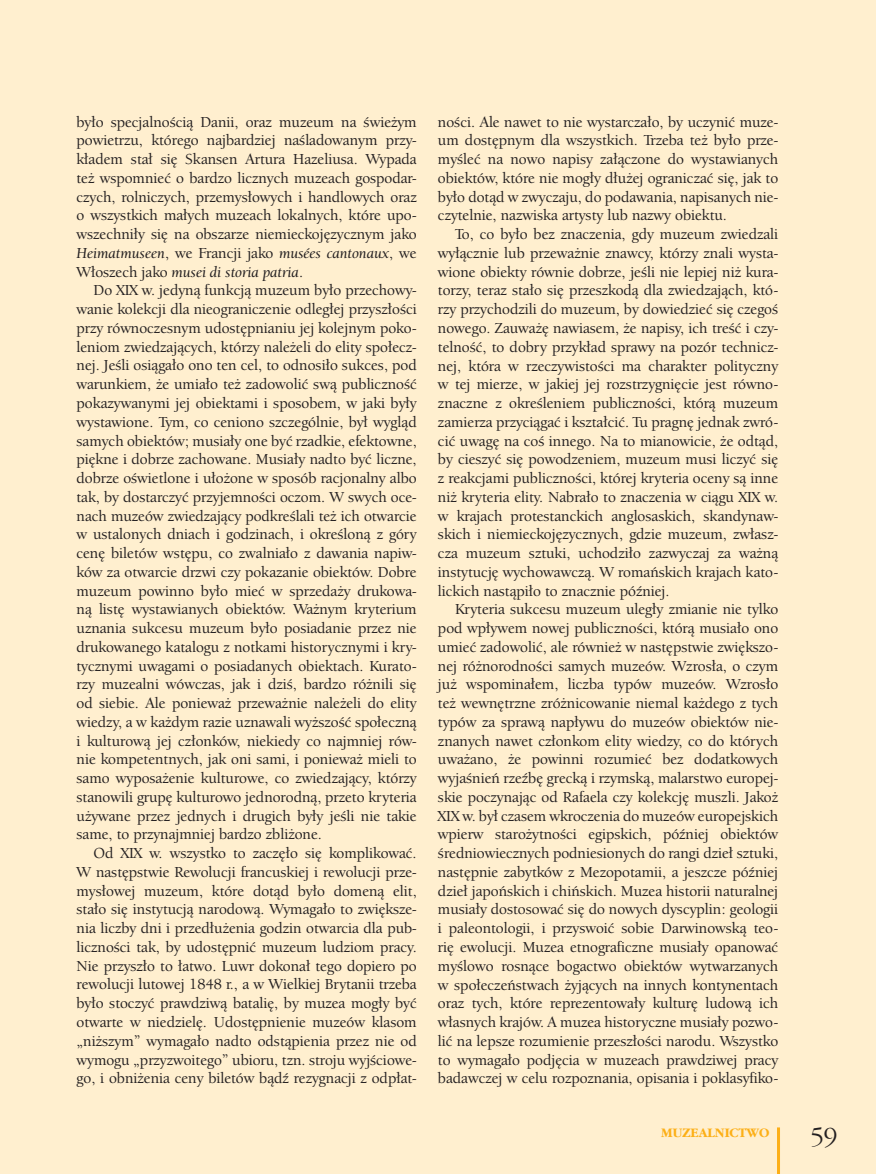
<style>
.page{position:relative;width:876px;height:1174px;background:#fff}
.page>*{position:absolute;margin:0;border:0;box-sizing:border-box;transform-origin:0 0}
.t1{font:27px "Gatineau";color:#231f20}
.t2{font:15.75px/18.8px "Berk Oldsty Md PL";color:#231f20;text-align:justify}
.t3{font:700 13.5px "Gatineau";color:#fcaf17}
.s1{font-style:italic}
</style>
<div class="page">
<div style="left:0;top:0;width:876px;height:1173px;background:#ffefcf"></div>
<hr style="left:777px;top:1127px;width:3px;height:46px;background:#fcaf17">
<p class="t2" style="left:77px;top:113px;width:342px">było specjalnością Danii, oraz muzeum na świeżym powietrzu, którego najbardziej naśladowanym przy&shy;kładem stał się Skansen Artura Hazeliusa. Wypada też wspomnieć o bardzo licznych muzeach gospodar&shy;czych, rolniczych, przemysłowych i handlowych oraz o wszystkich małych muzeach lokalnych, które upo&shy;wszechniły się na obszarze niemieckojęzycznym jako <span class="s1">Heimatmuseen</span>, we Francji jako <span class="s1">musées cantonaux</span>, we Włoszech jako <span class="s1">musei di storia patria</span>.</p>
<p class="t2" style="left:77px;top:282px;width:342px;text-indent:17px">Do XIX w. jedyną funkcją muzeum było przechowy&shy;wanie kolekcji dla nieograniczenie odległej przyszłości przy równoczesnym udostępnianiu jej kolejnym poko&shy;leniom zwiedzających, którzy należeli do elity społecz&shy;nej. Jeśli osiągało ono ten cel, to odnosiło sukces, pod warunkiem, że umiało też zadowolić swą publiczność pokazywanymi jej obiektami i sposobem, w jaki były wystawione. Tym, co ceniono szczególnie, był wygląd samych obiektów; musiały one być rzadkie, efektowne, piękne i dobrze zachowane. Musiały nadto być liczne, dobrze oświetlone i ułożone w sposób racjonalny albo tak, by dostarczyć przyjemności oczom. W swych oce&shy;nach muzeów zwiedzający podkreślali też ich otwarcie w ustalonych dniach i godzinach, i określoną z góry cenę biletów wstępu, co zwalniało z dawania napiw&shy;ków za otwarcie drzwi czy pokazanie obiektów. Dobre muzeum powinno było mieć w sprzedaży drukowa&shy;ną listę wystawianych obiektów. Ważnym kryterium uznania sukcesu muzeum było posiadanie przez nie drukowanego katalogu z notkami historycznymi i kry&shy;tycznymi uwagami o posiadanych obiektach. Kurato&shy;rzy muzealni wówczas, jak i dziś, bardzo różnili się od siebie. Ale ponieważ przeważnie należeli do elity wiedzy, a w każdym razie uznawali wyższość społeczną i kulturową jej członków, niekiedy co najmniej rów&shy;nie kompetentnych, jak oni sami, i ponieważ mieli to samo wyposażenie kulturowe, co zwiedzający, którzy stanowili grupę kulturowo jednorodną, przeto kryteria używane przez jednych i drugich były jeśli nie takie same, to przynajmniej bardzo zbliżone.</p>
<p class="t2" style="left:77px;top:845px;width:342px;text-indent:17px">Od XIX w. wszystko to zaczęło się komplikować.<br>W następstwie Rewolucji francuskiej i rewolucji prze&shy;mysłowej muzeum, które dotąd było domeną elit, stało się instytucją narodową. Wymagało to zwiększe&shy;nia liczby dni i przedłużenia godzin otwarcia dla pub&shy;liczności tak, by udostępnić muzeum ludziom pracy.<br>Nie przyszło to łatwo. Luwr dokonał tego dopiero po rewolucji lutowej 1848 r., a w Wielkiej Brytanii trzeba było stoczyć prawdziwą batalię, by muzea mogły być otwarte w niedzielę. Udostępnienie muzeów klasom „niższym” wymagało nadto odstąpienia przez nie od wymogu „przyzwoitego” ubioru, tzn. stroju wyjściowe&shy;go, i obniżenia ceny biletów bądź rezygnacji z odpłat-</p>
<p class="t2" style="left:438px;top:113px;width:342px">ności. Ale nawet to nie wystarczało, by uczynić muze&shy;um dostępnym dla wszystkich. Trzeba też było prze&shy;myśleć na nowo napisy załączone do wystawianych obiektów, które nie mogły dłużej ograniczać się, jak to było dotąd w zwyczaju, do podawania, napisanych nie&shy;czytelnie, nazwiska artysty lub nazwy obiektu.</p>
<p class="t2" style="left:438px;top:226px;width:342px;text-indent:17px">To, co było bez znaczenia, gdy muzeum zwiedzali wyłącznie lub przeważnie znawcy, którzy znali wysta&shy;wione obiekty równie dobrze, jeśli nie lepiej niż kura&shy;torzy, teraz stało się przeszkodą dla zwiedzająch, któ&shy;rzy przychodzili do muzeum, by dowiedzieć się czegoś nowego. Zauważę nawiasem, że napisy, ich treść i czy&shy;telność, to dobry przykład sprawy na pozór technicz&shy;nej, która w rzeczywistości ma charakter polityczny w tej mierze, w jakiej jej rozstrzygnięcie jest równo&shy;znaczne z określeniem publiczności, którą muzeum zamierza przyciągać i kształcić. Tu pragnę jednak zwró&shy;cić uwagę na coś innego. Na to mianowicie, że odtąd, by cieszyć się powodzeniem, muzeum musi liczyć się z reakcjami publiczności, której kryteria oceny są inne niż kryteria elity. Nabrało to znaczenia w ciągu XIX w. w krajach protestanckich anglosaskich, skandynaw&shy;skich i niemieckojęzycznych, gdzie muzeum, zwłasz&shy;cza muzeum sztuki, uchodziło zazwyczaj za ważną instytucję wychowawczą. W romańskich krajach kato&shy;lickich nastąpiło to znacznie później.</p>
<p class="t2" style="left:438px;top:601px;width:342px;text-indent:17px">Kryteria sukcesu muzeum uległy zmianie nie tylko pod wpływem nowej publiczności, którą musiało ono umieć zadowolić, ale również w następstwie zwiększo&shy;nej różnorodności samych muzeów. Wzrosła, o czym już wspominałem, liczba typów muzeów. Wzrosło też wewnętrzne zróżnicowanie niemal każdego z tych typów za sprawą napływu do muzeów obiektów nie&shy;znanych nawet członkom elity wiedzy, co do których uważano, że powinni rozumieć bez dodatkowych wyjaśnień rzeźbę grecką i rzymską, malarstwo europej&shy;skie poczynając od Rafaela czy kolekcję muszli. Jakoż XIX w. był czasem wkroczenia do muzeów europejskich wpierw starożytności egipskich, później obiektów średniowiecznych podniesionych do rangi dzieł sztuki, następnie zabytków z Mezopotamii, a jeszcze później dzieł japońskich i chińskich. Muzea historii naturalnej musiały dostosować się do nowych dyscyplin: geologii i paleontologii, i przyswoić sobie Darwinowską teo&shy;rię ewolucji. Muzea etnograficzne musiały opanować myślowo rosnące bogactwo obiektów wytwarzanych w społeczeństwach żyjących na innych kontynentach oraz tych, które reprezentowały kulturę ludową ich własnych krajów. A muzea historyczne musiały pozwo&shy;lić na lepsze rozumienie przeszłości narodu. Wszystko to wymagało podjęcia w muzeach prawdziwej pracy badawczej w celu rozpoznania, opisania i poklasyfiko-</p>
<p class="t3" style="left:661px;top:1127px;width:110px">MUZEALNICTWO</p>
<h1 class="t1" style="left:810px;top:1126px;width:28px">59</h1>
</div>
